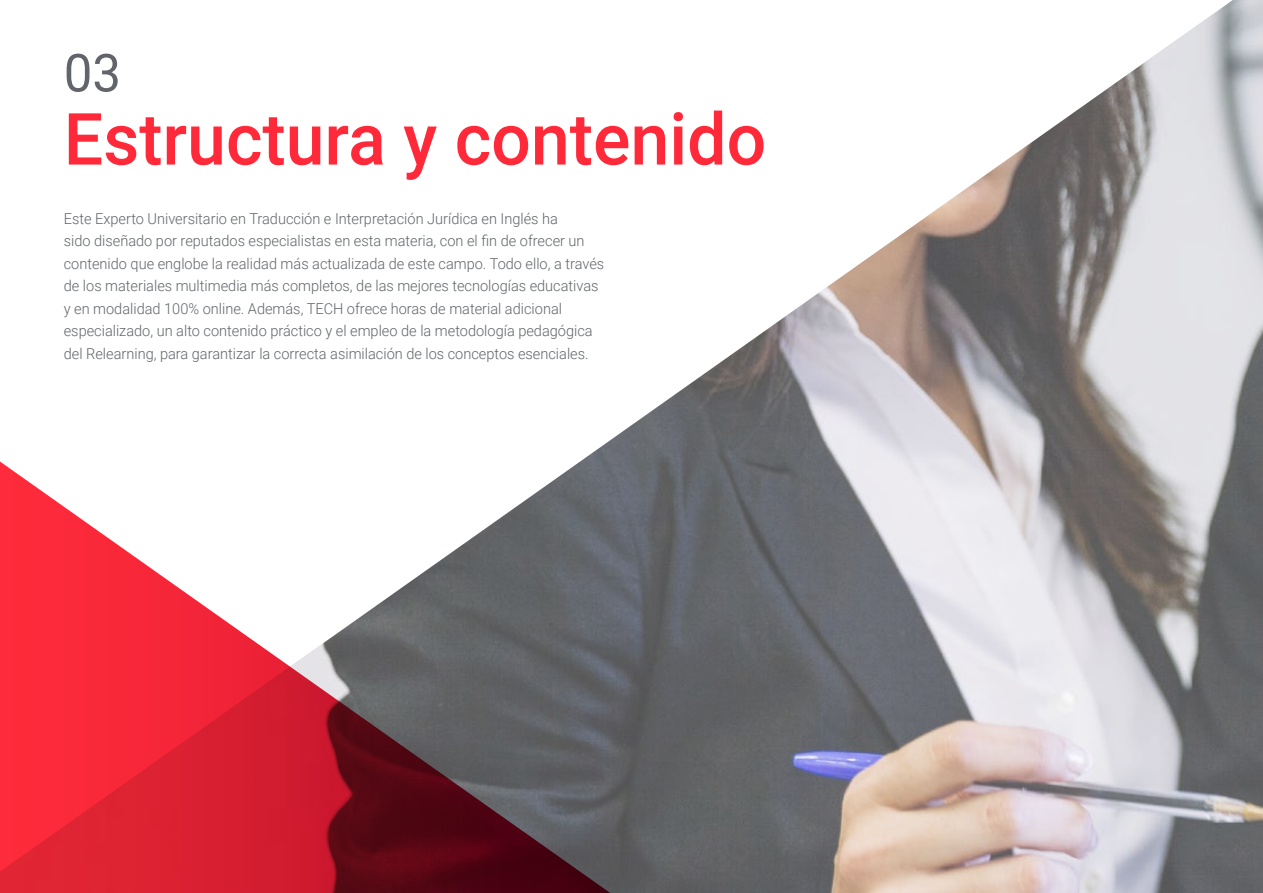
<style>
.page{position:relative;width:1263px;height:893px;background:#fff}
.page>*{position:absolute;margin:0;border:0;box-sizing:border-box;transform-origin:0 0}
.t1{font:500 72px "Roboto";color:#ff293a}
.t2{font:52.5px "Roboto";color:#61646a}
.t3{font:300 15px/22.5px "Roboto";color:#61646a}
</style>
<div class="page">
<img style="left:602px;top:0;width:661px;height:893px">
<svg style="left:0;top:446px;width:640px;height:447px"></svg>
<h2 class="t2" style="left:64px;top:36px;width:59px">03</h2>
<h1 class="t1" style="left:64px;top:89px;width:704px">Estructura y contenido</h1>
<p class="t3" style="left:64px;top:207px;width:542px">Este Experto Universitario en Traducción e Interpretación Jurídica en Inglés ha<br>sido diseñado por reputados especialistas en esta materia, con el fin de ofrecer un contenido que englobe la realidad más actualizada de este campo. Todo ello, a través de los materiales multimedia más completos, de las mejores tecnologías educativas y en modalidad 100% online. Además, TECH ofrece horas de material adicional especializado, un alto contenido práctico y el empleo de la metodología pedagógica del Relearning, para garantizar la correcta asimilación de los conceptos esenciales.</p>
</div>
